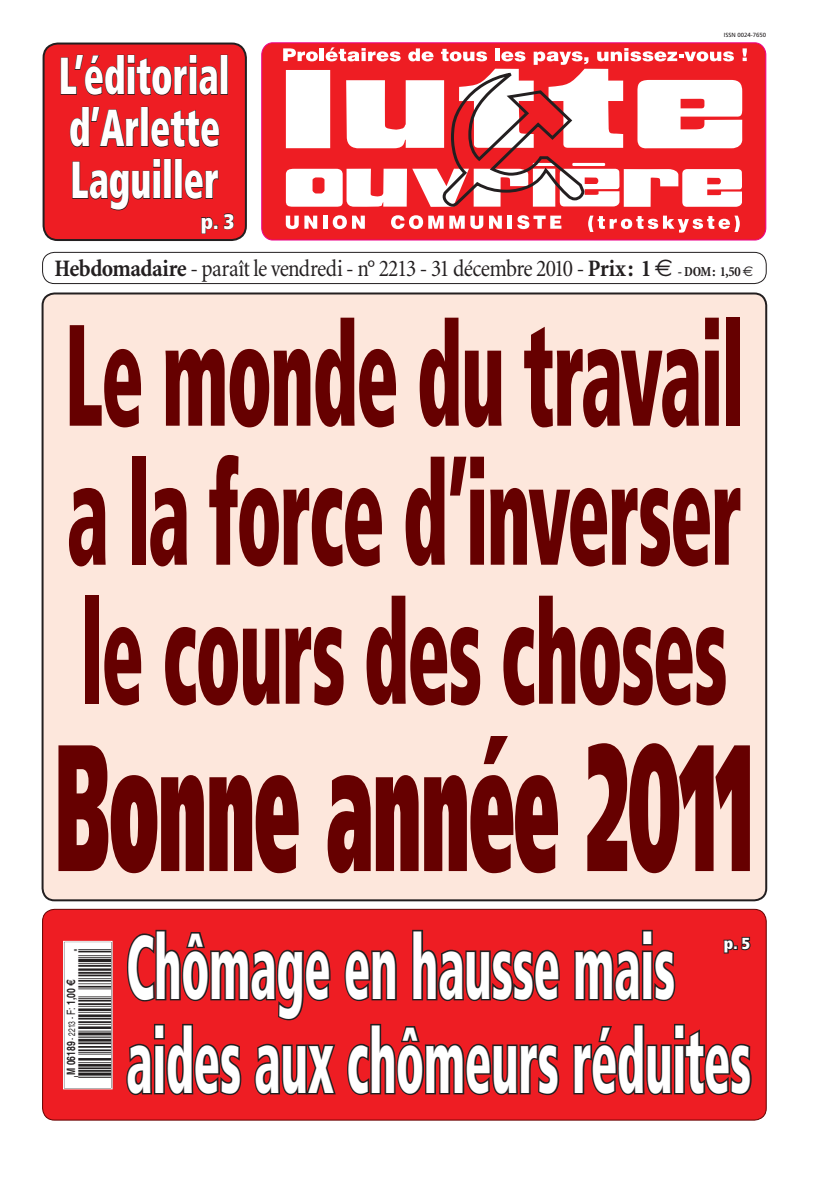
<style>
.page{position:relative;width:823px;height:1191px;background:#fff}
.page>*{position:absolute;margin:0;border:0;box-sizing:border-box;transform-origin:0 0}
.t1{font:900 180px "Frutiger";letter-spacing:-.015em;color:#600;scale:.4 1}
.t2{font:900 condensed 144px/139px "Frutiger";letter-spacing:-.02em;color:#600;text-align:justify;scale:.53 1}
.t3{font:900 condensed 90px/94px "Frutiger";letter-spacing:-.01em;color:#fff;scale:.55 1}
.t4{font:900 condensed 52px/52px "Frutiger";color:#fff;scale:.7 1}
.t5{font:33px "Ean P33 No";color:#231f20}
.t6{font:condensed 24px "Minion";letter-spacing:-.03em;color:#231f20}
.t7{font:900 condensed 21px "Frutiger";color:#fff}
.t8{font:900 condensed 16px "Frutiger";color:#fff}
.t9{font:700 11.5px "Helvetica";color:#231f20;scale:.75 1}
.t10{font:6px "Frutiger";color:#231f20}
.s1{font-weight:700}
.s2{font-family:"Euro Sans";font-stretch:normal}
.s3{font-weight:700;font-size:14px}
.s4{font-family:"Euro Sans";font-stretch:normal;font-size:14px}
.s5{font-weight:400;font-size:9.5px}
.s6{font-weight:400}
.s7{font-family:"Euro"}
</style>
<div class="page">
<div style="left:44px;top:44px;width:202px;height:196px;background:#ee1d23;border-radius:14px"></div>
<svg style="left:60px;top:54px;width:158px;height:42px"></svg>
<div style="left:220px;top:55px;width:8px;height:40px;border:1px solid #231f20"></div>
<svg style="left:69px;top:106px;width:70px;height:42px"></svg>
<div style="left:141px;top:107px;width:7px;height:40px;border:1px solid #231f20"></div>
<svg style="left:150px;top:110px;width:70px;height:38px"></svg>
<svg style="left:72px;top:158px;width:89px;height:53px"></svg>
<div style="left:164px;top:159px;width:7px;height:40px;border:1px solid #231f20"></div>
<div style="left:174px;top:159px;width:8px;height:40px;border:1px solid #231f20"></div>
<svg style="left:184px;top:170px;width:35px;height:30px"></svg>
<svg style="left:201px;top:213px;width:33px;height:21px"></svg>
<div style="left:43px;top:43px;width:204px;height:198px;border:2px solid #231f20;border-radius:14px"></div>
<svg style="left:261px;top:43px;width:504px;height:197px;background:#ee1f29"></svg>
<svg style="left:285px;top:216px;width:13px;height:13px"></svg>
<svg style="left:304px;top:216px;width:13px;height:13px"></svg>
<hr style="left:323px;top:216px;width:4px;height:13px;background:#fff">
<svg style="left:332px;top:215px;width:14px;height:14px"></svg>
<svg style="left:352px;top:216px;width:12px;height:13px"></svg>
<svg style="left:391px;top:215px;width:52px;height:14px"></svg>
<svg style="left:449px;top:216px;width:15px;height:13px"></svg>
<svg style="left:470px;top:216px;width:31px;height:13px"></svg>
<div style="left:507px;top:216px;width:5px;height:13px;background:#fff"></div>
<svg style="left:517px;top:215px;width:44px;height:14px"></svg>
<svg style="left:587px;top:216px;width:152px;height:17px"></svg>
<svg style="left:286px;top:69px;width:455px;height:138px"></svg>
<svg style="left:283px;top:48px;width:34px;height:13px"></svg>
<hr style="left:319px;top:48px;width:4px;height:13px;background:#fff">
<svg style="left:325px;top:47px;width:75px;height:14px"></svg>
<svg style="left:408px;top:48px;width:25px;height:13px"></svg>
<hr style="left:495px;top:48px;width:4px;height:13px;background:#fff">
<svg style="left:440px;top:49px;width:148px;height:159px"></svg>
<svg style="left:596px;top:48px;width:137px;height:13px"></svg>
<svg style="left:742px;top:48px;width:4px;height:13px"></svg>
<div style="left:42px;top:252px;width:724px;height:32px;border:1px solid #231f20;border-radius:12px"></div>
<div style="left:43px;top:293px;width:722px;height:607px;background:#fde7dc;border-radius:12px"></div>
<div style="left:43px;top:909px;width:722px;height:211px;background:#ee1d23;border-radius:12px"></div>
<div style="left:42px;top:908px;width:724px;height:212px;border:1px solid #600;border-radius:12px"></div>
<div style="left:64px;top:941px;width:48px;height:147px;background:#fff"></div>
<div style="left:63px;top:940px;width:49px;height:149px;border:1px solid #fff"></div>
<svg style="left:344px;top:949px;width:53px;height:53px"></svg>
<svg style="left:412px;top:929px;width:148px;height:73px"></svg>
<svg style="left:574px;top:929px;width:102px;height:73px"></svg>
<svg style="left:126px;top:929px;width:210px;height:167px"></svg>
<svg style="left:347px;top:1023px;width:213px;height:73px"></svg>
<svg style="left:573px;top:1023px;width:179px;height:73px"></svg>
<svg style="left:723px;top:936px;width:28px;height:18px"></svg>
<p class="t4" style="left:59px;top:50px;width:245px">L’éditorial d’Arlette<br>Laguiller</p>
<p class="t7" style="left:201px;top:208px;width:35px">p. 3</p>
<p class="t10" style="left:723px;top:32px;width:44px">ISSN 0024-7650</p>
<p class="t6" style="left:55px;top:256px;width:699px"><span class="s1">Hebdomadaire</span> - paraît le vendredi - n° 2213 - 31 décembre 2010 - <span class="s1">Prix: 1</span> <span class="s2">e</span> <span class="s3">- DOM: 1,50</span> <span class="s4">e</span></p>
<p class="t2" style="left:65px;top:305px;width:1281px">Le monde du travail a la force d’inverser le cours des choses</p>
<p class="t1" style="left:55px;top:698px;width:1747px">Bonne année 2011</p>
<p class="t5" style="left:81px;top:1088px;width:147px;rotate:-90deg">3:HIKQLI=^UVUUV:?c@m@l@d@a;</p>
<p class="t9" style="left:64px;top:1074px;width:129px;rotate:-90deg">M 06189 <span class="s5">- 2213 -</span> <span class="s6">F:</span> 1,00 <span class="s7">E</span></p>
<p class="t3" style="left:126px;top:920px;width:1137px">Chômage en hausse mais aides aux chômeurs réduites</p>
<p class="t8" style="left:723px;top:933px;width:28px">p. 5</p>
</div>
